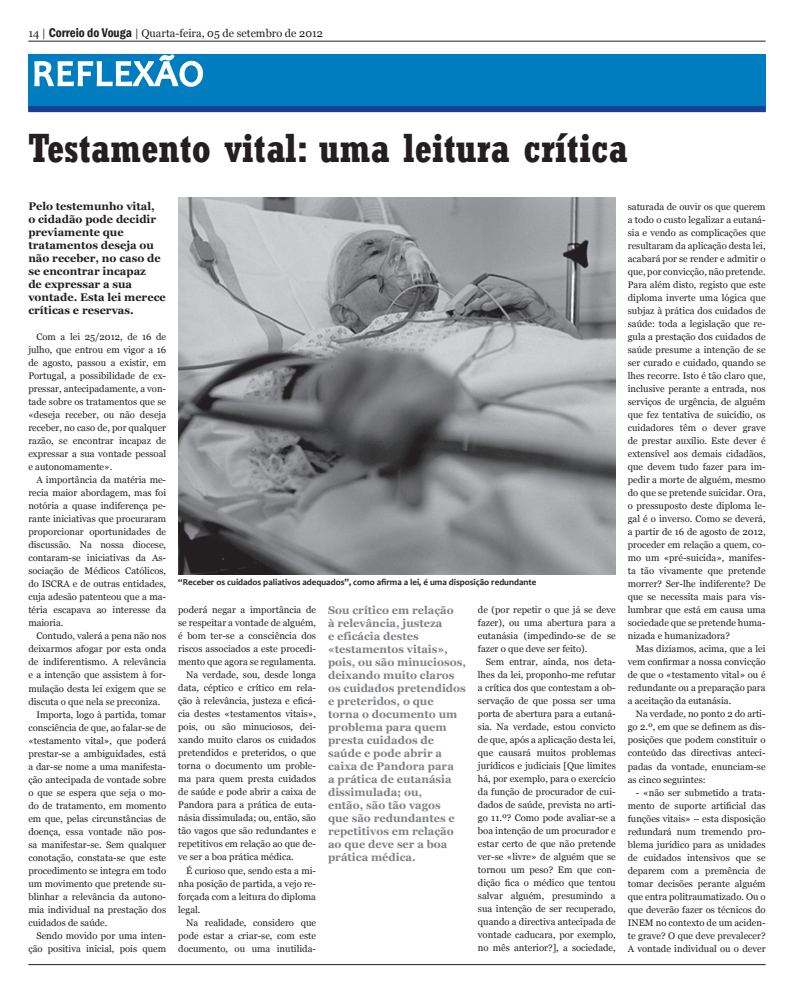
<style>
.page{position:relative;width:794px;height:993px;background:#fff}
.page>*{position:absolute;margin:0;border:0;box-sizing:border-box;transform-origin:0 0}
.t1{font:700 condensed 40px "Rockwell";color:#231f20}
.t2{font:36px "Candara";letter-spacing:.04em;color:#fff}
.t3{font:700 11px/13px "Georgia";color:#808285}
.t4{font:700 11px/13px "Georgia";color:#231f20}
.t5{font:11px "Georgia";color:#231f20}
.t6{font:9.5px/13px "Georgia";color:#231f20;text-align:justify}
.t7{font:700 9px "Candara";color:#231f20}
.s1{font-family:"Franklin Gothic";font-weight:600;font-stretch:condensed;font-size:13px}
</style>
<div class="page">
<hr style="left:28px;top:41px;width:737px;height:1px;background:#231f20">
<hr style="left:28px;top:964px;width:737px;height:1px;background:#231f20">
<div style="left:28px;top:54px;width:737px;height:57px;background:#007dbe"></div>
<div style="left:28px;top:106px;width:737px;height:6px;background:#1b3f94"></div>
<svg style="left:34px;top:54px;width:169px;height:33px"></svg>
<img style="left:179px;top:197px;width:437px;height:377px">
<p class="t5" style="left:28px;top:27px;width:296px">14 | <span class="s1">Correio do Vouga</span> | Quarta-feira, 05 de setembro de 2012</p>
<h2 class="t2" style="left:32px;top:51px;width:173px">REFLEXÃO</h2>
<h1 class="t1" style="left:28px;top:124px;width:601px">Testamento vital: uma leitura crítica</h1>
<p class="t4" style="left:28px;top:200px;width:139px">Pelo testemunho vital,<br>o cidadão pode decidir previamente que tratamentos deseja ou não receber, no caso de se encontrar incapaz<br>de expressar a sua vontade. Esta lei merece críticas e reservas.</p>
<p class="t6" style="left:28px;top:330px;width:139px;text-indent:8px">Com a lei 25/2012, de 16 de julho, que entrou em vigor a 16 de agosto, passou a existir, em Portugal, a possibilidade de ex&shy;pressar, antecipadamente, a von&shy;tade sobre os tratamentos que se «deseja receber, ou não deseja receber, no caso de, por qualquer razão, se encontrar incapaz de expressar a sua vontade pessoal e autonomamente».</p>
<p class="t6" style="left:28px;top:473px;width:139px;text-indent:8px">A importância da matéria me&shy;recia maior abordagem, mas foi notória a quase indiferença pe&shy;rante iniciativas que procuraram proporcionar oportunidades de discussão. Na nossa diocese, contaram-se iniciativas da As&shy;sociação de Médicos Católicos, do ISCRA e de outras entidades, cuja adesão patenteou que a ma&shy;téria escapava ao interesse da maioria.</p>
<p class="t6" style="left:36px;top:629px;width:131px">Contudo, valerá a pena não nos</p>
<p class="t6" style="left:28px;top:642px;width:139px">deixarmos afogar por esta onda</p>
<p class="t6" style="left:28px;top:655px;width:139px">de indiferentismo. A relevância</p>
<p class="t6" style="left:28px;top:668px;width:139px">e a intenção que assistem à for-</p>
<p class="t6" style="left:28px;top:681px;width:139px">mulação desta lei exigem que se</p>
<p class="t6" style="left:28px;top:694px;width:133px">discuta o que nela se preconiza.</p>
<p class="t6" style="left:36px;top:707px;width:131px">Importa, logo à partida, tomar</p>
<p class="t6" style="left:28px;top:720px;width:139px">consciência de que, ao falar-se de</p>
<p class="t6" style="left:28px;top:733px;width:139px">«testamento vital», que poderá</p>
<p class="t6" style="left:28px;top:746px;width:139px">prestar-se a ambiguidades, está</p>
<p class="t6" style="left:28px;top:759px;width:139px">a dar-se nome a uma manifesta-</p>
<p class="t6" style="left:28px;top:772px;width:139px">ção antecipada de vontade sobre</p>
<p class="t6" style="left:28px;top:785px;width:139px">o que se espera que seja o mo-</p>
<p class="t6" style="left:28px;top:798px;width:139px">do de tratamento, em momento</p>
<p class="t6" style="left:28px;top:811px;width:139px">em que, pelas circunstâncias de</p>
<p class="t6" style="left:28px;top:824px;width:139px">doença, essa vontade não pos-</p>
<p class="t6" style="left:28px;top:837px;width:139px">sa manifestar-se. Sem qualquer</p>
<p class="t6" style="left:28px;top:850px;width:139px">conotação, constata-se que este</p>
<p class="t6" style="left:28px;top:863px;width:139px">procedimento se integra em todo</p>
<p class="t6" style="left:28px;top:876px;width:139px">um movimento que pretende su-</p>
<p class="t6" style="left:28px;top:889px;width:139px">blinhar a relevância da autono-</p>
<p class="t6" style="left:28px;top:902px;width:139px">mia individual na prestação dos</p>
<p class="t6" style="left:28px;top:915px;width:81px">cuidados de saúde.</p>
<p class="t6" style="left:36px;top:928px;width:131px">Sendo movido por uma inten-</p>
<p class="t6" style="left:28px;top:941px;width:139px">ção positiva inicial, pois quem</p>
<p class="t7" style="left:178px;top:576px;width:360px">“Receber os cuidados paliativos adequados”, como afirma a lei, é uma disposição redundante</p>
<p class="t6" style="left:178px;top:603px;width:139px">poderá negar a importância de</p>
<p class="t6" style="left:178px;top:616px;width:139px">se respeitar a vontade de alguém,</p>
<p class="t6" style="left:178px;top:629px;width:139px">é bom ter-se a consciência dos</p>
<p class="t6" style="left:178px;top:642px;width:139px">riscos associados a este procedi-</p>
<p class="t6" style="left:178px;top:655px;width:139px">mento que agora se regulamenta.</p>
<p class="t6" style="left:186px;top:668px;width:131px">Na verdade, sou, desde longa</p>
<p class="t6" style="left:178px;top:681px;width:139px">data, céptico e crítico em rela-</p>
<p class="t6" style="left:178px;top:694px;width:139px">ção à relevância, justeza e eficá-</p>
<p class="t6" style="left:178px;top:707px;width:139px">cia destes «testamentos vitais»,</p>
<p class="t6" style="left:178px;top:720px;width:139px">pois, ou são minuciosos, dei-</p>
<p class="t6" style="left:178px;top:733px;width:139px">xando muito claros os cuidados</p>
<p class="t6" style="left:178px;top:746px;width:139px">pretendidos e preteridos, o que</p>
<p class="t6" style="left:178px;top:759px;width:139px">torna o documento um proble-</p>
<p class="t6" style="left:178px;top:772px;width:139px">ma para quem presta cuidados</p>
<p class="t6" style="left:178px;top:785px;width:139px">de saúde e pode abrir a caixa de</p>
<p class="t6" style="left:178px;top:798px;width:139px">Pandora para a prática de euta-</p>
<p class="t6" style="left:178px;top:811px;width:139px">násia dissimulada; ou, então, são</p>
<p class="t6" style="left:178px;top:824px;width:139px">tão vagos que são redundantes e</p>
<p class="t6" style="left:178px;top:837px;width:139px">repetitivos em relação ao que de-</p>
<p class="t6" style="left:178px;top:850px;width:117px">ve ser a boa prática médica.</p>
<p class="t6" style="left:186px;top:863px;width:131px">É curioso que, sendo esta a mi-</p>
<p class="t6" style="left:178px;top:876px;width:139px">nha posição de partida, a vejo re-</p>
<p class="t6" style="left:178px;top:889px;width:139px">forçada com a leitura do diploma</p>
<p class="t6" style="left:178px;top:902px;width:24px">legal.</p>
<p class="t6" style="left:186px;top:915px;width:131px">Na realidade, considero que</p>
<p class="t6" style="left:178px;top:928px;width:139px">pode estar a criar-se, com este</p>
<p class="t6" style="left:178px;top:941px;width:139px">documento, ou uma inutilida-</p>
<p class="t3" style="left:328px;top:603px;width:139px">Sou crítico em relação<br>à relevância, justeza<br>e eficácia destes «testamentos vitais», pois, ou são minuciosos, deixando muito claros os cuidados pretendidos e preteridos, o que torna o documento um problema para quem presta cuidados de saúde e pode abrir a caixa de Pandora para<br>a prática de eutanásia dissimulada; ou,<br>então, são tão vagos<br>que são redundantes e repetitivos em relação ao que deve ser a boa prática médica.</p>
<p class="t6" style="left:478px;top:603px;width:139px">de (por repetir o que já se deve fazer), ou uma abertura para a eutanásia (impedindo-se de se fazer o que deve ser feito).</p>
<p class="t6" style="left:478px;top:655px;width:139px;text-indent:8px">Sem entrar, ainda, nos deta&shy;lhes da lei, proponho-me refutar a crítica dos que contestam a ob&shy;servação de que possa ser uma porta de abertura para a eutaná&shy;sia. Na verdade, estou convicto de que, após a aplicação desta lei, que causará muitos problemas jurídicos e judiciais [Que limites há, por exemplo, para o exercício da função de procurador de cui&shy;dados de saúde, prevista no arti&shy;go 11.º? Como pode avaliar-se a boa intenção de um procurador e estar certo de que não pretende ver-se «livre» de alguém que se tornou um peso? Em que con&shy;dição fica o médico que tentou salvar alguém, presumindo a sua intenção de ser recuperado, quando a directiva antecipada de vontade caducara, por exemplo, no mês anterior?], a sociedade,</p>
<p class="t6" style="left:628px;top:200px;width:139px">saturada de ouvir os que querem a todo o custo legalizar a eutaná&shy;sia e vendo as complicações que resultaram da aplicação desta lei, acabará por se render e admitir o que, por convicção, não pretende.<br>Para além disto, registo que este diploma inverte uma lógica que subjaz à prática dos cuidados de saúde: toda a legislação que re&shy;gula a prestação dos cuidados de saúde presume a intenção de se ser curado e cuidado, quando se lhes recorre. Isto é tão claro que, inclusive perante a entrada, nos serviços de urgência, de alguém que fez tentativa de suicídio, os cuidadores têm o dever grave de prestar auxílio. Este dever é extensível aos demais cidadãos, que devem tudo fazer para im&shy;pedir a morte de alguém, mesmo do que se pretende suicidar. Ora, o pressuposto deste diploma le&shy;gal é o inverso. Como se deverá, a partir de 16 de agosto de 2012, proceder em relação a quem, co&shy;mo um «pré-suicida», manifes&shy;ta tão vivamente que pretende morrer? Ser-lhe indiferente? De que se necessita mais para vis&shy;lumbrar que está em causa uma sociedade que se pretende huma&shy;nizada e humanizadora?</p>
<p class="t6" style="left:628px;top:642px;width:139px;text-indent:8px">Mas dizíamos, acima, que a lei vem confirmar a nossa convicção de que o «testamento vital» ou é redundante ou a preparação para a aceitação da eutanásia.</p>
<p class="t6" style="left:628px;top:707px;width:139px;text-indent:8px">Na verdade, no ponto 2 do arti&shy;go 2.º, em que se definem as dis&shy;posições que podem constituir o conteúdo das directivas anteci&shy;padas da vontade, enunciam-se as cinco seguintes:</p>
<p class="t6" style="left:628px;top:785px;width:139px;text-indent:8px">- «não ser submetido a trata&shy;mento de suporte artificial das funções vitais» – esta disposição redundará num tremendo pro&shy;blema jurídico para as unidades de cuidados intensivos que se deparem com a premência de tomar decisões perante alguém que entra politraumatizado. Ou o que deverão fazer os técnicos do INEM no contexto de um aciden&shy;te grave? O que deve prevalecer?<br>A vontade individual ou o dever</p>
</div>
